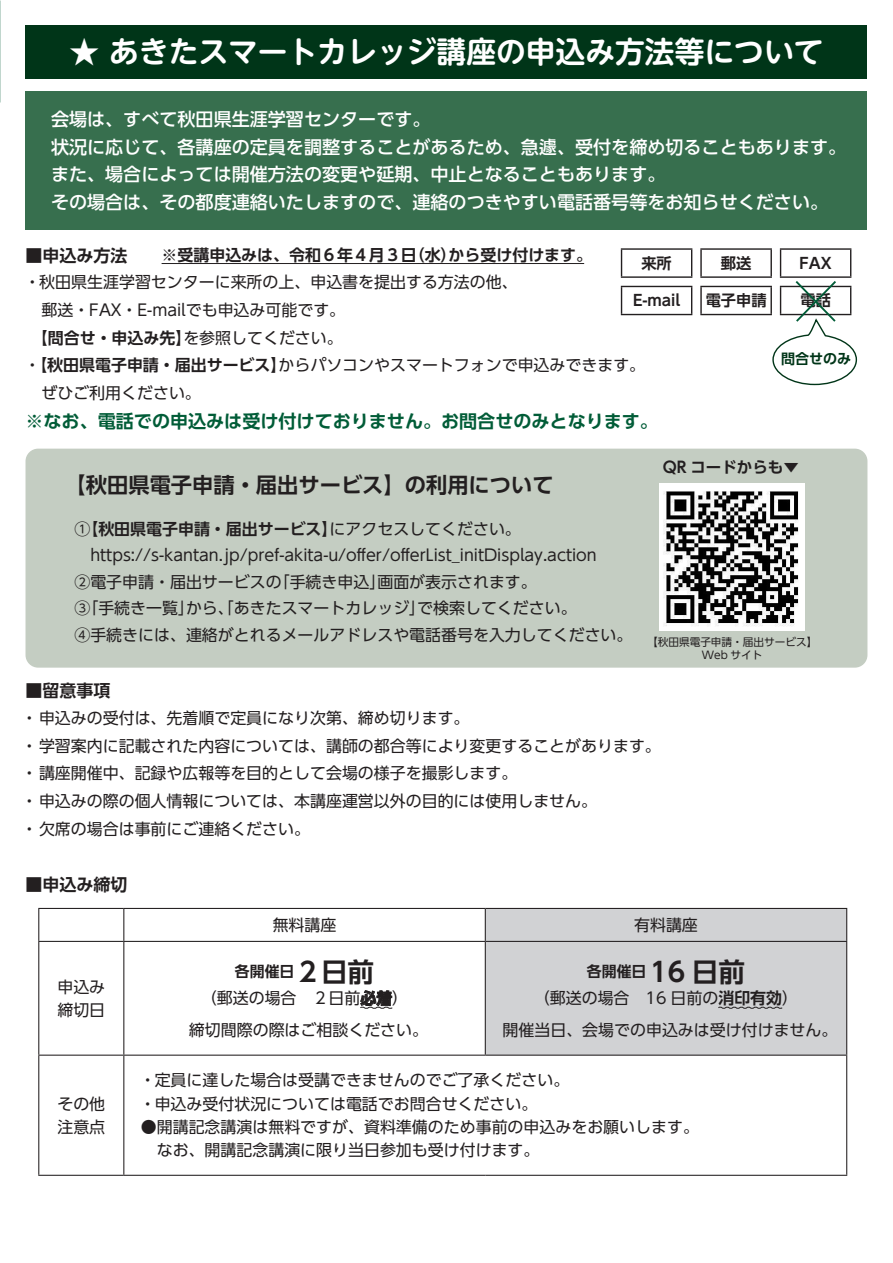
<style>
.page{position:relative;width:893px;height:1263px;background:#fff}
.page>*{position:absolute;margin:0;border:0;box-sizing:border-box;transform-origin:0 0}
.t1{font:700 29.7px "UD Shin M Go Pro De";color:#fff}
.t2{font:700 21.3px "UD Shin Go Pro De";color:#231f20}
.t3{font:500 18px/27.6px "UD Shin Go Pro";color:#fff}
.t4{font:700 18px "UD Shin Go Pro De";color:#015c37}
.t5{font:700 16.95px "UD Shin Go Pro De";color:#231f20}
.t6{font:15.9px/27.6px "UD Shin Go Pro";color:#231f20}
.t7{font:700 15.9px "UD Shin Go Pro De";color:#231f20}
.t8{font:700 15.45px "UD Shin Go Pro De";color:#231f20}
.t9{font:700 15.15px "UD Shin Go Pro De";color:#231f20}
.t10{font:700 14.85px "UD Shin Go Pro De";color:#231f20}
.t11{font:700 14.1px "UD Shin Go Pro De";color:#003518}
.t12{font:10.65px/13.8px "UD Shin Go Pro";color:#231f20;text-align:center}
.s1{font-size:16.95px}
.s2{font-family:"UD Shin Go Pro";font-weight:400}
.s3{font-family:"UD Shin Go Pro De";font-weight:700}
.s4{font-size:26.55px}
</style>
<div class="page">
<div style="left:26px;top:26px;width:841px;height:53px;background:#003518"></div>
<div style="left:26px;top:91px;width:841px;height:139px;background:#376f4e"></div>
<hr style="left:162px;top:263px;width:422px;height:1px;background:#231f20">
<div style="left:26px;top:449px;width:841px;height:219px;background:#c4cdc2;border-radius:13px"></div>
<img style="left:660px;top:484px;width:144px;height:146px">
<hr style="left:621px;top:248px;width:71px;height:2px;background:#231f20">
<svg style="left:621px;top:250px;width:1px;height:26px"></svg>
<svg style="left:691px;top:250px;width:1px;height:26px"></svg>
<hr style="left:700px;top:248px;width:72px;height:2px;background:#231f20">
<hr style="left:700px;top:250px;width:2px;height:26px;background:#231f20">
<hr style="left:770px;top:250px;width:2px;height:26px;background:#231f20">
<hr style="left:780px;top:248px;width:71px;height:2px;background:#231f20">
<hr style="left:621px;top:276px;width:71px;height:2px;background:#231f20">
<hr style="left:700px;top:276px;width:72px;height:2px;background:#231f20">
<hr style="left:621px;top:286px;width:71px;height:1px;background:#231f20">
<svg style="left:621px;top:287px;width:1px;height:27px"></svg>
<svg style="left:691px;top:287px;width:1px;height:27px"></svg>
<hr style="left:700px;top:286px;width:72px;height:1px;background:#231f20">
<hr style="left:700px;top:287px;width:2px;height:27px;background:#231f20">
<hr style="left:770px;top:287px;width:2px;height:27px;background:#231f20">
<hr style="left:621px;top:314px;width:71px;height:1px;background:#231f20">
<hr style="left:700px;top:314px;width:72px;height:1px;background:#231f20">
<svg style="left:772px;top:250px;width:86px;height:136px"></svg>
<div style="left:486px;top:909px;width:360px;height:145px;background:#d1d2d4"></div>
<hr style="left:38px;top:908px;width:86px;height:1px;background:#231f20">
<hr style="left:38px;top:909px;width:1px;height:32px;background:#231f20">
<hr style="left:124px;top:908px;width:361px;height:1px;background:#231f20">
<hr style="left:123px;top:909px;width:1px;height:32px;background:#231f20">
<hr style="left:485px;top:908px;width:362px;height:1px;background:#231f20">
<hr style="left:485px;top:909px;width:1px;height:32px;background:#231f20">
<hr style="left:846px;top:909px;width:1px;height:32px;background:#231f20">
<hr style="left:38px;top:941px;width:86px;height:1px;background:#231f20">
<hr style="left:38px;top:942px;width:1px;height:112px;background:#231f20">
<hr style="left:124px;top:941px;width:361px;height:1px;background:#231f20">
<hr style="left:123px;top:942px;width:1px;height:112px;background:#231f20">
<hr style="left:485px;top:941px;width:362px;height:1px;background:#231f20">
<hr style="left:485px;top:942px;width:1px;height:112px;background:#231f20">
<hr style="left:846px;top:942px;width:1px;height:112px;background:#231f20">
<hr style="left:38px;top:1054px;width:86px;height:2px;background:#231f20">
<hr style="left:38px;top:1056px;width:1px;height:119px;background:#231f20">
<hr style="left:124px;top:1054px;width:361px;height:2px;background:#231f20">
<hr style="left:123px;top:1056px;width:1px;height:119px;background:#231f20">
<hr style="left:485px;top:1054px;width:362px;height:2px;background:#231f20">
<hr style="left:846px;top:1056px;width:1px;height:119px;background:#231f20">
<hr style="left:38px;top:1175px;width:86px;height:1px;background:#231f20">
<hr style="left:124px;top:1175px;width:361px;height:1px;background:#231f20">
<hr style="left:485px;top:1175px;width:362px;height:1px;background:#231f20">
<svg style="left:360px;top:1006px;width:33px;height:3px"></svg>
<svg style="left:718px;top:1006px;width:65px;height:3px"></svg>
<h1 class="t1" style="left:69px;top:28px;width:756px">★ あきたスマートカレッジ講座の申込み方法等について</h1>
<p class="t3" style="left:51px;top:105px;width:797px">会場は、すべて秋田県生涯学習センターです。<br>状況に応じて、各講座の定員を調整することがあるため、急遽、受付を締め切ることもあります。また、場合によっては開催方法の変更や延期、中止となることもあります。<br>その場合は、その都度連絡いたしますので、連絡のつきやすい電話番号等をお知らせください。</p>
<p class="t7" style="left:26px;top:242px;width:568px"><span class="s1">■申込み方法　　</span>※受講申込みは、令和６年４月３日（水）から受け付けます。</p>
<p class="t6" style="left:24px;top:268px;width:495px">・秋田県生涯学習センターに来所の上、申込書を提出する方法の他、　郵送・FAX・E-mailでも申込み可能です。</p>
<p class="t7" style="left:32px;top:325px;width:312px">【問合せ・申込み先】<span class="s2">を参照してください。</span></p>
<p class="t6" style="left:24px;top:351px;width:622px">・<span class="s3">【秋田県電子申請・届出サービス】</span>からパソコンやスマートフォンで申込みできます。　ぜひご利用ください。</p>
<p class="t4" style="left:26px;top:407px;width:634px">※なお、電話での申込みは受け付けておりません。お問合せのみとなります。</p>
<p class="t9" style="left:641px;top:251px;width:32px">来所</p>
<p class="t9" style="left:721px;top:251px;width:32px">郵送</p>
<p class="t9" style="left:800px;top:251px;width:34px">FAX</p>
<p class="t9" style="left:633px;top:288px;width:49px">E-mail</p>
<p class="t9" style="left:706px;top:288px;width:62px">電子申請</p>
<p class="t9" style="left:800px;top:288px;width:32px">電話</p>
<p class="t11" style="left:781px;top:347px;width:72px">問合せのみ</p>
<h2 class="t2" style="left:65px;top:467px;width:490px">【秋田県電子申請・届出サービス】の利用について</h2>
<p class="t7" style="left:74px;top:516px;width:448px"><span class="s2">①</span>【秋田県電子申請・届出サービス】<span class="s2">にアクセスしてください。</span></p>
<p class="t6" style="left:74px;top:541px;width:560px;line-height:26.5px">　https://s-kantan.jp/pref-akita-u/offer/offerList_initDisplay.action<br>②電子申請・届出サービスの「手続き申込」画面が表示されます。<br>③「手続き一覧」から、「あきたスマートカレッジ」で検索してください。<br>④手続きには、連絡がとれるメールアドレスや電話番号を入力してください。</p>
<p class="t8" style="left:663px;top:454px;width:138px">QR コードからも▼</p>
<p class="t12" style="left:647px;top:634px;width:172px">【秋田県電子申請・届出サービス】<br>Web サイト</p>
<p class="t5" style="left:26px;top:677px;width:87px">■留意事項</p>
<p class="t6" style="left:22px;top:704px;width:641px">・申込みの受付は、先着順で定員になり次第、締め切ります。<br>・学習案内に記載された内容については、講師の都合等により変更することがあります。・講座開催中、記録や広報等を目的として会場の様子を撮影します。<br>・申込みの際の個人情報については、本講座運営以外の目的には使用しません。<br>・欠席の場合は事前にご連絡ください。</p>
<p class="t5" style="left:26px;top:871px;width:104px">■申込み締切</p>
<p class="t6" style="left:57px;top:974px;width:49px;line-height:23.4px">申込み締切日</p>
<p class="t6" style="left:57px;top:1091px;width:49px;line-height:23.4px">その他注意点</p>
<p class="t6" style="left:273px;top:911px;width:65px">無料講座</p>
<p class="t6" style="left:634px;top:911px;width:65px">有料講座</p>
<p class="t10" style="left:235px;top:960px;width:141px">各開催日<span class="s4">２日前</span></p>
<p class="t6" style="left:189px;top:982px;width:241px;line-height:32px;text-align:center">（郵送の場合　２日前<span class="s3">必着</span>）<br>締切間際の際はご相談ください。</p>
<p class="t10" style="left:587px;top:960px;width:160px">各開催日 <span class="s4">16 日前</span></p>
<p class="t6" style="left:503px;top:982px;width:336px;line-height:32px;text-align:center">（郵送の場合　16 日前の<span class="s3">消印有効</span>）<br>開催当日、会場での申込みは受け付けません。</p>
<p class="t6" style="left:140px;top:1068px;width:431px;line-height:23.4px">・定員に達した場合は受講できませんのでご了承ください。・申込み受付状況については電話でお問合せください。</p>
<p class="t6" style="left:141px;top:1115px;width:560px;line-height:23.4px">●開講記念講演は無料ですが、資料準備のため事前の申込みをお願いします。　なお、開講記念講演に限り当日参加も受け付けます。</p>
</div>
